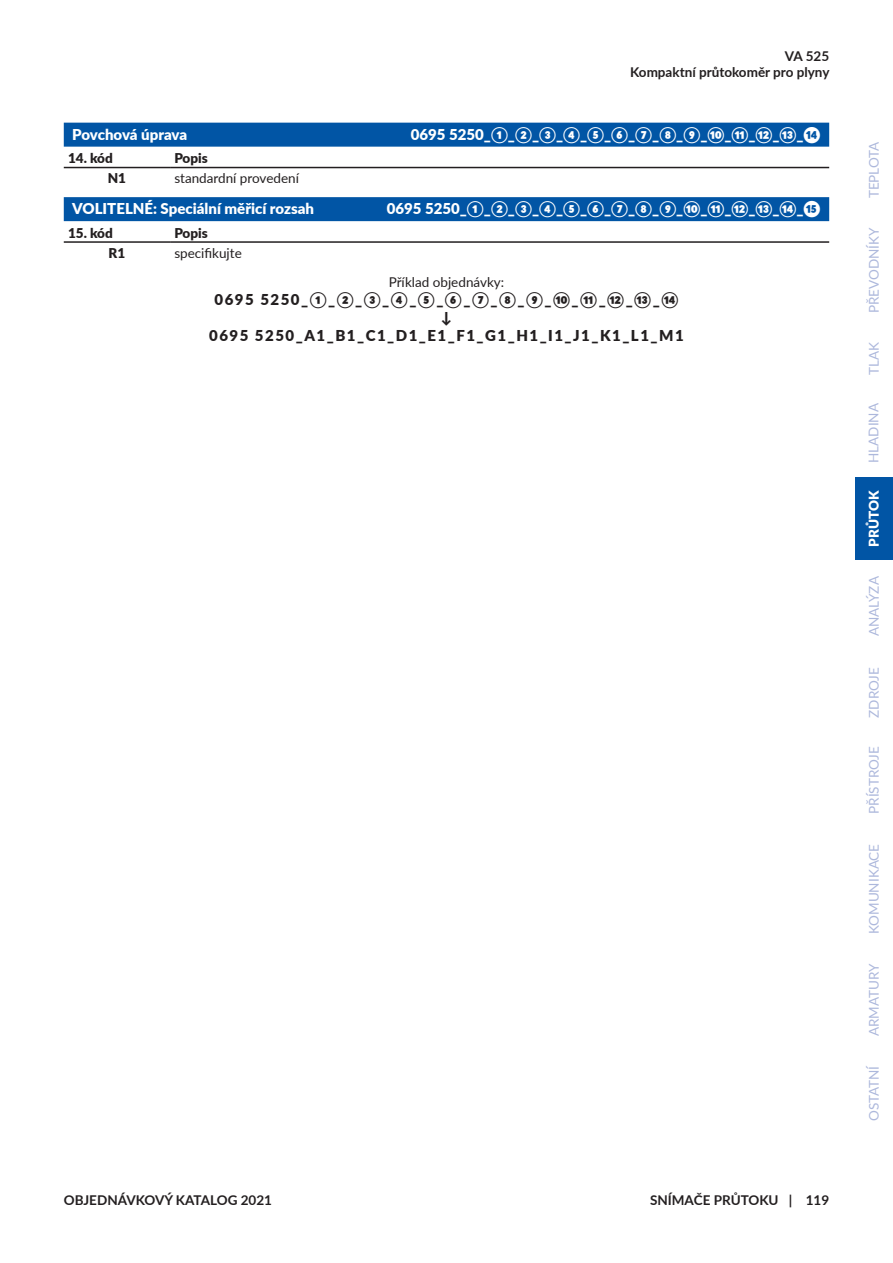
<style>
.page{position:relative;width:893px;height:1263px;background:#fff}
.page>*{position:absolute;margin:0;border:0;box-sizing:border-box;transform-origin:0 0}
.Sekce{font:900 15px "Lato";color:#fff}
.Příklad_objednávky{font:900 15px/18px "Lato";letter-spacing:.1em;color:#231f20;text-align:center}
.t1{font:13.5px "Lato";color:#adb8dc}
.Záhlaví{font:700 13.5px/16.2px "Lato";color:#231f20;text-align:right}
.Základ{font:13.5px "Lato";color:#231f20}
.Zápatí_2{font:700 13.5px "Lato";color:#231f20}
.Záklaví{font:900 13.5px "Lato";color:#231f20}
.Zápatí{font:700 13.5px "Lato";color:#231f20}
.Příklad_objednávky-2{font:13.5px "Lato";color:#231f20}
.t2{font:900 13.5px "Lato";color:#fff}
.Kód{font:900 13.5px "Lato";color:#231f20}
</style>
<div class="page">
<div style="left:855px;top:477px;width:38px;height:83px;background:#0155a5"></div>
<div style="left:64px;top:123px;width:765px;height:24px;background:#0155a5"></div>
<div style="left:64px;top:197px;width:765px;height:24px;background:#0155a5"></div>
<hr style="left:64px;top:167px;width:106px;height:1px;background:#231f20">
<hr style="left:170px;top:167px;width:659px;height:1px;background:#231f20">
<hr style="left:64px;top:241px;width:106px;height:2px;background:#231f20">
<hr style="left:170px;top:241px;width:659px;height:2px;background:#231f20">
<p class="Záhlaví" style="left:630px;top:48px;width:201px">VA 525<br>KOMPAKTNÍ PRŮTOKOMĚR PRO PLYNY</p>
<p class="Sekce" style="left:72px;top:123px;width:116px">Povchová úprava</p>
<p class="Sekce" style="left:411px;top:123px;width:411px">0695 5250_①_②_③_④_⑤_⑥_⑦_⑧_⑨_⑩_⑪_⑫_⑬_⓮</p>
<p class="Záklaví" style="left:68px;top:148px;width:46px">14. kód</p>
<p class="Záklaví" style="left:174px;top:148px;width:35px">Popis</p>
<p class="Kód" style="left:108px;top:168px;width:20px">N1</p>
<p class="Základ" style="left:174px;top:169px;width:126px">standardní provedení</p>
<p class="Sekce" style="left:72px;top:197px;width:243px">VOLITELNÉ: Speciální měřicí rozsah</p>
<p class="Sekce" style="left:387px;top:197px;width:435px">0695 5250_①_②_③_④_⑤_⑥_⑦_⑧_⑨_⑩_⑪_⑫_⑬_⑭_⓯</p>
<p class="Záklaví" style="left:68px;top:223px;width:46px">15. kód</p>
<p class="Záklaví" style="left:174px;top:223px;width:35px">Popis</p>
<p class="Kód" style="left:109px;top:243px;width:18px">R1</p>
<p class="Základ" style="left:174px;top:243px;width:69px">specifikujte</p>
<p class="Příklad_objednávky-2" style="left:389px;top:272px;width:117px">Příklad objednávky:</p>
<p class="Příklad_objednávky" style="left:209px;top:290px;width:476px">0695 5250_①_②_③_④_⑤_⑥_⑦_⑧_⑨_⑩_⑪_⑫_⑬_⑭ ↓<br>0695 5250_A1_B1_C1_D1_E1_F1_G1_H1_I1_J1_K1_L1_M1</p>
<p class="Zápatí_2" style="left:64px;top:1190px;width:210px">OBJEDNÁVKOVÝ KATALOG 2021</p>
<p class="Zápatí" style="left:650px;top:1190px;width:181px">SNÍMAČE PRŮTOKU | 119</p>
<p class="t1" style="left:864px;top:198px;width:58px;rotate:-90deg">TEPLOTA</p>
<p class="t1" style="left:864px;top:313px;width:87px;rotate:-90deg">PŘEVODNÍKY</p>
<p class="t1" style="left:864px;top:375px;width:34px;rotate:-90deg">TLAK</p>
<p class="t1" style="left:864px;top:463px;width:61px;rotate:-90deg">HLADINA</p>
<p class="t2" style="left:864px;top:547px;width:58px;rotate:-90deg">PRŮTOK</p>
<p class="t1" style="left:864px;top:636px;width:61px;rotate:-90deg">ANALÝZA</p>
<p class="t1" style="left:864px;top:718px;width:52px;rotate:-90deg">ZDROJE</p>
<p class="t1" style="left:864px;top:814px;width:69px;rotate:-90deg">PŘÍSTROJE</p>
<p class="t1" style="left:864px;top:934px;width:92px;rotate:-90deg">KOMUNIKACE</p>
<p class="t1" style="left:864px;top:1036px;width:74px;rotate:-90deg">ARMATURY</p>
<p class="t1" style="left:864px;top:1121px;width:58px;rotate:-90deg">OSTATNÍ</p>
</div>
